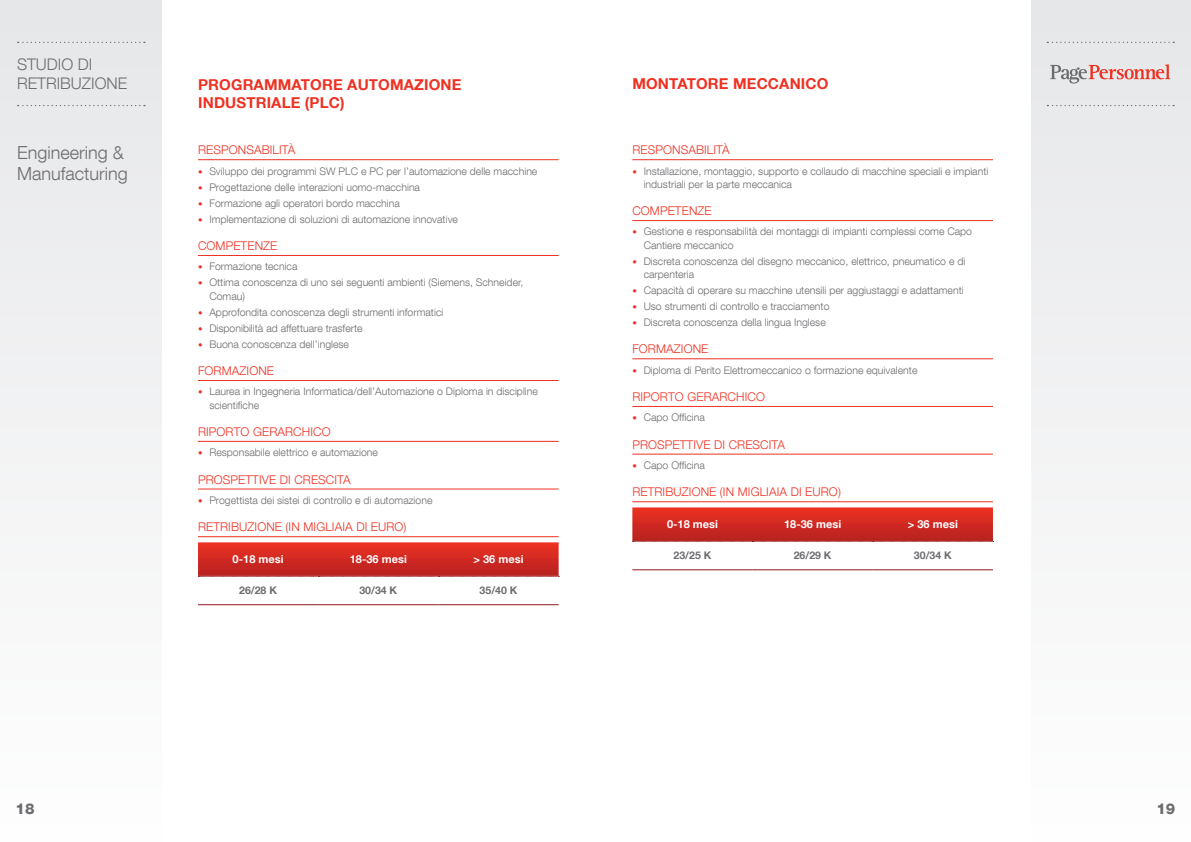
<style>
.page{position:relative;width:1191px;height:842px;background:#fff}
.page>*{position:absolute;margin:0;border:0;box-sizing:border-box;transform-origin:0 0}
.t1{font:300 18px/21px "Helvetica Neue LT Com";color:#6c6d70}
.t2{font:300 16px/19.2px "Helvetica Neue LT Com";color:#6c6d70}
.t3{font:700 15px/18px "Helvetica Neue LT Com";letter-spacing:.01em;color:#ef3122}
.t4{font:800 15px "Helvetica Neue LT Com";color:#6c6d70}
.t5{font:300 12px "Helvetica Neue LT Com";letter-spacing:.01em;color:#ef3122}
.t6{font:700 11px "Helvetica Neue LT Com";color:#fff}
.t7{font:300 10.5px/13.2px "Helvetica Neue LT Com";color:#6c6d70}
.t8{font:700 10.5px "Helvetica Neue LT Com";color:#6c6d70}
.s1{font-weight:800;font-size:9px;color:#ef3122}
</style>
<div class="page">
<div style="left:0;top:0;width:162px;height:842px;background:#f2f2f3"></div>
<div style="left:1031px;top:0;width:160px;height:842px;background:#f2f3f4"></div>
<svg style="left:18px;top:42px;width:127px;height:1px"></svg>
<svg style="left:18px;top:105px;width:127px;height:1px"></svg>
<svg style="left:1047px;top:105px;width:127px;height:1px"></svg>
<svg style="left:1050px;top:64px;width:120px;height:20px"></svg>
<svg style="left:1047px;top:42px;width:127px;height:1px"></svg>
<hr style="left:198px;top:159px;width:360px;height:1px;background:#ef3122">
<hr style="left:198px;top:255px;width:360px;height:1px;background:#ef3122">
<hr style="left:198px;top:380px;width:360px;height:1px;background:#ef3122">
<hr style="left:198px;top:441px;width:360px;height:1px;background:#ef3122">
<hr style="left:198px;top:489px;width:360px;height:1px;background:#ef3122">
<hr style="left:198px;top:536px;width:360px;height:1px;background:#ef3122">
<hr style="left:198px;top:604px;width:120px;height:1px;background:#8f171a">
<hr style="left:318px;top:604px;width:120px;height:1px;background:#8f171a">
<hr style="left:438px;top:604px;width:120px;height:1px;background:#8f171a">
<svg style="left:198px;top:542px;width:361px;height:35px;background:#d12e26"></svg>
<hr style="left:632px;top:159px;width:361px;height:1px;background:#ef3122">
<hr style="left:632px;top:220px;width:361px;height:1px;background:#ef3122">
<hr style="left:632px;top:358px;width:361px;height:1px;background:#ef3122">
<hr style="left:632px;top:406px;width:361px;height:1px;background:#ef3122">
<hr style="left:632px;top:454px;width:361px;height:1px;background:#ef3122">
<hr style="left:632px;top:501px;width:361px;height:1px;background:#ef3122">
<hr style="left:632px;top:570px;width:120px;height:1px;background:#8f171a">
<hr style="left:752px;top:570px;width:120px;height:1px;background:#8f171a">
<hr style="left:872px;top:570px;width:121px;height:1px;background:#8f171a">
<svg style="left:632px;top:507px;width:361px;height:35px;background:#d12e26"></svg>
<h2 class="t2" style="left:17px;top:54px;width:112px">STUDIO DI<br>RETRIBUZIONE</h2>
<h1 class="t1" style="left:17px;top:141px;width:112px">Engineering &amp;<br>Manufacturing</h1>
<p class="t3" style="left:198px;top:76px;width:265px">PROGRAMMATORE AUTOMAZIONE<br>INDUSTRIALE (PLC)</p>
<p class="t3" style="left:632px;top:75px;width:198px">MONTATORE MECCANICO</p>
<p class="t5" style="left:198px;top:143px;width:99px">RESPONSABILITÀ</p>
<p class="t7" style="left:198px;top:164px;width:341px"><span class="s1">•</span> Sviluppo dei programmi SW PLC e PC per l’automazione delle macchine</p>
<p class="t7" style="left:198px;top:180px;width:223px"><span class="s1">•</span> Progettazione delle interazioni uomo-macchina</p>
<p class="t7" style="left:198px;top:196px;width:203px"><span class="s1">•</span> Formazione agli operatori bordo macchina</p>
<p class="t7" style="left:198px;top:212px;width:261px"><span class="s1">•</span> Implementazione di soluzioni di automazione innovative</p>
<p class="t5" style="left:198px;top:238px;width:81px">COMPETENZE</p>
<p class="t7" style="left:198px;top:260px;width:101px"><span class="s1">•</span> Formazione tecnica</p>
<p class="t7" style="left:209px;top:276px;width:315px;text-indent:-11px"><span class="s1">•</span> Ottima conoscenza di uno sei seguenti ambienti (Siemens, Schneider,<br>Comau)</p>
<p class="t7" style="left:198px;top:305px;width:247px"><span class="s1">•</span> Approfondita conoscenza degli strumenti informatici</p>
<p class="t7" style="left:198px;top:321px;width:166px"><span class="s1">•</span> Disponibilità ad affettuare trasferte</p>
<p class="t7" style="left:198px;top:337px;width:152px"><span class="s1">•</span> Buona conoscenza dell’inglese</p>
<p class="t5" style="left:198px;top:363px;width:77px">FORMAZIONE</p>
<p class="t7" style="left:209px;top:385px;width:330px;text-indent:-11px"><span class="s1">•</span> Laurea in Ingegneria Informatica/dell’Automazione o Diploma in discipline scientifiche</p>
<p class="t5" style="left:198px;top:424px;width:134px">RIPORTO GERARCHICO</p>
<p class="t7" style="left:198px;top:446px;width:181px"><span class="s1">•</span> Responsabile elettrico e automazione</p>
<p class="t5" style="left:198px;top:472px;width:154px">PROSPETTIVE DI CRESCITA</p>
<p class="t7" style="left:198px;top:493px;width:236px"><span class="s1">•</span> Progettista dei sistei di controllo e di automazione</p>
<p class="t5" style="left:198px;top:520px;width:210px">RETRIBUZIONE (IN MIGLIAIA DI EURO)</p>
<p class="t6" style="left:233px;top:552px;width:52px">0-18 mesi</p>
<p class="t6" style="left:350px;top:552px;width:59px">18-36 mesi</p>
<p class="t6" style="left:473px;top:552px;width:51px">&gt; 36 mesi</p>
<p class="t8" style="left:239px;top:584px;width:39px">26/28 K</p>
<p class="t8" style="left:359px;top:584px;width:39px">30/34 K</p>
<p class="t8" style="left:479px;top:584px;width:39px">35/40 K</p>
<p class="t5" style="left:632px;top:143px;width:99px">RESPONSABILITÀ</p>
<p class="t7" style="left:643px;top:164px;width:346px;text-indent:-11px"><span class="s1">•</span> Installazione, montaggio, supporto e collaudo di macchine speciali e impianti industriali per la parte meccanica</p>
<p class="t5" style="left:632px;top:204px;width:81px">COMPETENZE</p>
<p class="t7" style="left:643px;top:225px;width:330px;text-indent:-11px"><span class="s1">•</span> Gestione e responsabilità dei montaggi di impianti complessi come Capo<br>Cantiere meccanico</p>
<p class="t7" style="left:643px;top:254px;width:323px;text-indent:-11px"><span class="s1">•</span> Discreta conoscenza del disegno meccanico, elettrico, pneumatico e di carpenteria</p>
<p class="t7" style="left:632px;top:283px;width:333px"><span class="s1">•</span> Capacità di operare su macchine utensili per aggiustaggi e adattamenti</p>
<p class="t7" style="left:632px;top:299px;width:199px"><span class="s1">•</span> Uso strumenti di controllo e tracciamento</p>
<p class="t7" style="left:632px;top:315px;width:195px"><span class="s1">•</span> Discreta conoscenza della lingua Inglese</p>
<p class="t5" style="left:632px;top:342px;width:77px">FORMAZIONE</p>
<p class="t7" style="left:632px;top:363px;width:287px"><span class="s1">•</span> Diploma di Perito Elettromeccanico o formazione equivalente</p>
<p class="t5" style="left:632px;top:389px;width:134px">RIPORTO GERARCHICO</p>
<p class="t7" style="left:632px;top:411px;width:74px"><span class="s1">•</span> Capo Officina</p>
<p class="t5" style="left:632px;top:437px;width:154px">PROSPETTIVE DI CRESCITA</p>
<p class="t7" style="left:632px;top:458px;width:74px"><span class="s1">•</span> Capo Officina</p>
<p class="t5" style="left:632px;top:485px;width:210px">RETRIBUZIONE (IN MIGLIAIA DI EURO)</p>
<p class="t6" style="left:667px;top:517px;width:52px">0-18 mesi</p>
<p class="t6" style="left:784px;top:517px;width:59px">18-36 mesi</p>
<p class="t6" style="left:908px;top:517px;width:51px">&gt; 36 mesi</p>
<p class="t8" style="left:673px;top:549px;width:39px">23/25 K</p>
<p class="t8" style="left:793px;top:549px;width:39px">26/29 K</p>
<p class="t8" style="left:914px;top:549px;width:39px">30/34 K</p>
<h3 class="t4" style="left:16px;top:800px;width:20px">18</h3>
<h3 class="t4" style="left:1156px;top:800px;width:20px">19</h3>
</div>
